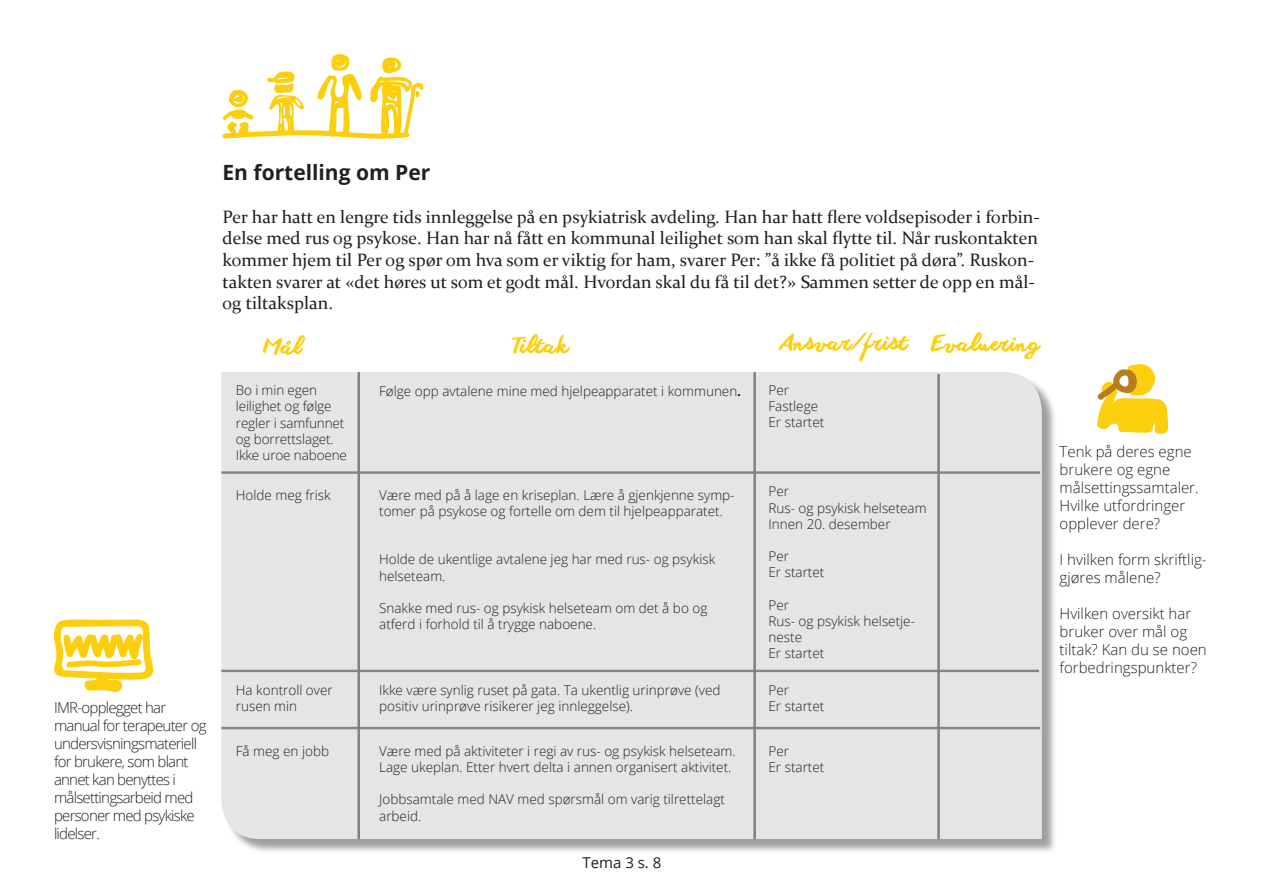
<style>
.page{position:relative;width:1263px;height:893px;background:#fff}
.page>*{position:absolute;margin:0;border:0;box-sizing:border-box;transform-origin:0 0}
.t1{font:21px "Anothershabby";color:#fccf0e}
.t2{font:700 21px "Open Sans";color:#231f20}
.t3{font:18px/21.6px "Constantia";color:#231f20}
.t4{font:300 15px/18px "Open Sans";color:#231f20}
.t5{font:300 15px/18px "Open Sans";letter-spacing:-.05em;color:#231f20}
.t6{font:15px "Open Sans";color:#231f20}
.t7{font:300 13.5px/16.2px "Open Sans";color:#231f20}
.s1{font-weight:700}
</style>
<div class="page">
<svg style="left:222px;top:54px;width:202px;height:85px"></svg>
<div style="left:223px;top:374px;width:834px;height:480px;background:#231f20;opacity:.5"></div>
<div style="left:221px;top:372px;width:821px;height:467px;background:#e4e5e6"></div>
<hr style="left:221px;top:471px;width:819px;height:3px;background:#848689">
<hr style="left:221px;top:670px;width:818px;height:2px;background:#848689">
<hr style="left:221px;top:727px;width:819px;height:2px;background:#848689">
<hr style="left:358px;top:372px;width:2px;height:467px;background:#7e8083">
<hr style="left:937px;top:374px;width:3px;height:465px;background:#7e8083">
<hr style="left:753px;top:372px;width:3px;height:467px;background:#7e8083">
<svg style="left:1097px;top:364px;width:72px;height:70px"></svg>
<svg style="left:54px;top:619px;width:99px;height:73px"></svg>
<p class="t5" style="left:54px;top:698px;width:154px">IMR-opplegget har manual for terapeuter og undersvisningsmateriell for brukere, som blant annet kan benyttes i målsettingsarbeid med personer med psykiske lidelser.</p>
<h1 class="t2" style="left:223px;top:157px;width:209px">En fortelling om Per</h1>
<p class="t3" style="left:223px;top:205px;width:819px">Per har hatt en lengre tids innleggelse på en psykiatrisk avdeling. Han har hatt flere voldsepisoder i forbin&shy;delse med rus og psykose. Han har nå fått en kommunal leilighet som han skal flytte til. Når ruskontakten kommer hjem til Per og spør om hva som er viktig for ham, svarer Per: ”å ikke få politiet på døra”. Ruskon&shy;takten svarer at «det høres ut som et godt mål. Hvordan skal du få til det?» Sammen setter de opp en mål&shy;og tiltaksplan.</p>
<h1 class="t1" style="left:264px;top:335px;width:40px">Mål</h1>
<h1 class="t1" style="left:513px;top:334px;width:57px">Tiltak</h1>
<h1 class="t1" style="left:780px;top:331px;width:261px">Ansvar/frist Evaluering</h1>
<p class="t7" style="left:236px;top:382px;width:113px">Bo i min egen leilighet og følge regler i samfunnet og borrettslaget.<br>Ikke uroe naboene</p>
<p class="t7" style="left:236px;top:487px;width:96px">Holde meg frisk</p>
<p class="t7" style="left:236px;top:682px;width:98px">Ha kontroll over rusen min</p>
<p class="t7" style="left:236px;top:743px;width:95px">Få meg en jobb</p>
<p class="t7" style="left:379px;top:382px;width:363px">Følge opp avtalene mine med hjelpeapparatet i kommunen<span class="s1">.</span></p>
<p class="t7" style="left:379px;top:486px;width:357px">Være med på å lage en kriseplan. Lære å gjenkjenne symp&shy;tomer på psykose og fortelle om dem til hjelpeapparatet.</p>
<p class="t7" style="left:379px;top:551px;width:338px">Holde de ukentlige avtalene jeg har med rus- og psykisk helseteam.</p>
<p class="t7" style="left:379px;top:600px;width:330px">Snakke med rus- og psykisk helseteam om det å bo og atferd i forhold til å trygge naboene.</p>
<p class="t7" style="left:379px;top:681px;width:343px">Ikke være synlig ruset på gata. Ta ukentlig urinprøve (ved positiv urinprøve risikerer jeg innleggelse).</p>
<p class="t7" style="left:379px;top:742px;width:358px">Være med på aktiviteter i regi av rus- og psykisk helseteam.<br>Lage ukeplan. Etter hvert delta i annen organisert aktivitet.</p>
<p class="t7" style="left:379px;top:791px;width:347px">Jobbsamtale med NAV med spørsmål om varig tilrettelagt arbeid.</p>
<p class="t6" style="left:582px;top:852px;width:81px">Tema 3 s. 8</p>
<p class="t7" style="left:768px;top:381px;width:57px">Per<br>Fastlege<br>Er startet</p>
<p class="t7" style="left:768px;top:483px;width:160px">Per<br>Rus- og psykisk helseteam<br>Innen 20. desember</p>
<p class="t7" style="left:768px;top:548px;width:57px">Per<br>Er startet</p>
<p class="t7" style="left:768px;top:596px;width:148px">Per<br>Rus- og psykisk helsetje&shy;neste<br>Er startet</p>
<p class="t7" style="left:768px;top:681px;width:57px">Per<br>Er startet</p>
<p class="t7" style="left:768px;top:742px;width:57px">Per<br>Er startet</p>
<p class="t4" style="left:1059px;top:442px;width:141px">Tenk på deres egne brukere og egne målsettingssamtaler.<br>Hvilke utfordringer opplever dere?</p>
<p class="t4" style="left:1059px;top:550px;width:149px">I hvilken form skriftlig&shy;gjøres målene?</p>
<p class="t4" style="left:1059px;top:604px;width:149px">Hvilken oversikt har bruker over mål og tiltak? Kan du se noen forbedringspunkter?</p>
</div>
